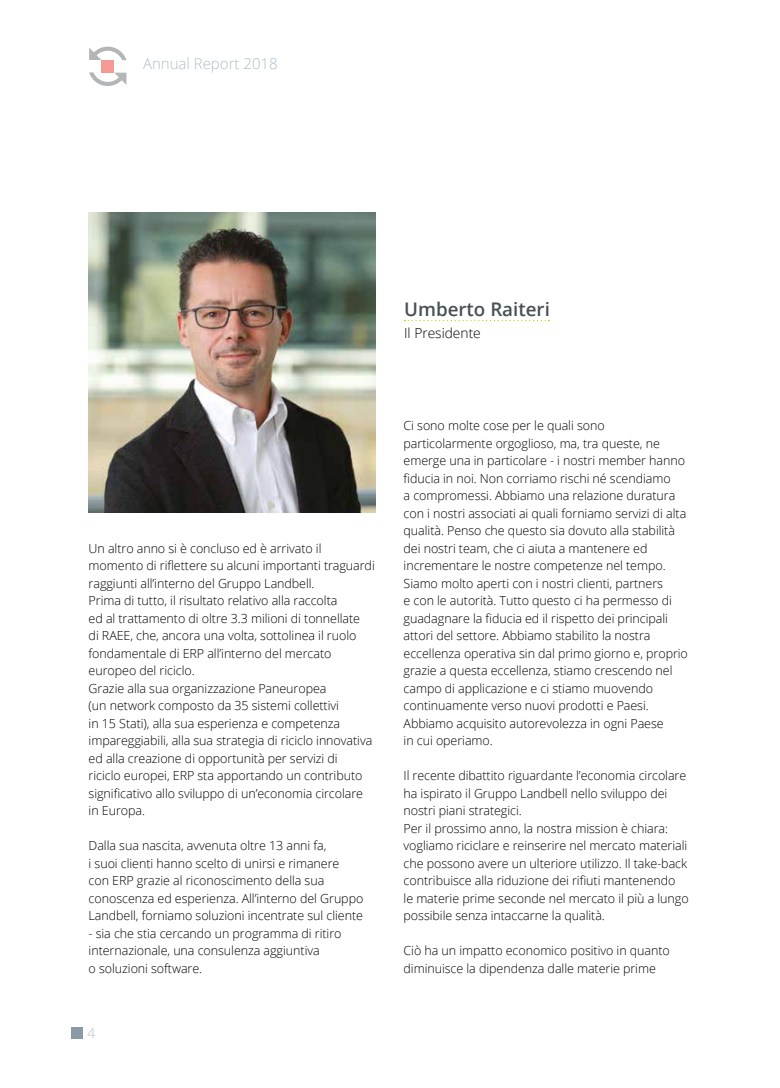
<style>
.page{position:relative;width:780px;height:1088px;background:#fff}
.page>*{position:absolute;margin:0;border:0;box-sizing:border-box;transform-origin:0 0}
.t1{font:600 18.75px "Open Sans";color:#465055}
.t2{font:300 15px "Open Sans";color:#b0bcc5}
.t3{font:300 13.75px "Open Sans";color:#000}
.t4{font:300 13.75px "Open Sans";color:#b0bcc5}
.t5{font:300 12.5px/17.5px "Open Sans";letter-spacing:-.005em;color:#000}
</style>
<div class="page">
<div style="left:71px;top:1028px;width:11px;height:11px;background:#8a9ba7"></div>
<svg style="left:89px;top:72px;width:37px;height:14px"></svg>
<svg style="left:89px;top:47px;width:37px;height:13px"></svg>
<div style="left:102px;top:60px;width:12px;height:12px;background:#f39a95"></div>
<img style="left:89px;top:213px;width:287px;height:300px">
<svg style="left:404px;top:320px;width:145px;height:1px"></svg>
<p class="t2" style="left:143px;top:53px;width:136px">Annual Report 2018</p>
<h1 class="t1" style="left:404px;top:296px;width:147px">Umberto Raiteri</h1>
<p class="t3" style="left:404px;top:323px;width:78px">Il Presidente</p>
<p class="t5" style="left:89px;top:539px;width:288px">Un altro anno si è concluso ed è arrivato il momento di riflettere su alcuni importanti traguardi raggiunti all’interno del Gruppo Landbell.<br>Prima di tutto, il risultato relativo alla raccolta<br>ed al trattamento di oltre 3.3 milioni di tonnellate<br>di RAEE, che, ancora una volta, sottolinea il ruolo fondamentale di ERP all’interno del mercato europeo del riciclo.<br>Grazie alla sua organizzazione Paneuropea<br>(un network composto da 35 sistemi collettivi<br>in 15 Stati), alla sua esperienza e competenza impareggiabili, alla sua strategia di riciclo innovativa ed alla creazione di opportunità per servizi di<br>riciclo europei, ERP sta apportando un contributo significativo allo sviluppo di un’economia circolare in Europa.</p>
<p class="t5" style="left:89px;top:836px;width:276px">Dalla sua nascita, avvenuta oltre 13 anni fa,<br>i suoi clienti hanno scelto di unirsi e rimanere<br>con ERP grazie al riconoscimento della sua conoscenza ed esperienza. All’interno del Gruppo Landbell, forniamo soluzioni incentrate sul cliente</p>
<p class="t5" style="left:89px;top:924px;width:254px">- sia che stia cercando un programma di ritiro internazionale, una consulenza aggiuntiva<br>o soluzioni software.</p>
<p class="t4" style="left:87px;top:1024px;width:9px">4</p>
<p class="t5" style="left:403px;top:416px;width:286px">Ci sono molte cose per le quali sono particolarmente orgoglioso, ma, tra queste, ne emerge una in particolare - i nostri member hanno fiducia in noi. Non corriamo rischi né scendiamo<br>a compromessi. Abbiamo una relazione duratura con i nostri associati ai quali forniamo servizi di alta qualità. Penso che questo sia dovuto alla stabilità dei nostri team, che ci aiuta a mantenere ed incrementare le nostre competenze nel tempo.<br>Siamo molto aperti con i nostri clienti, partners<br>e con le autorità. Tutto questo ci ha permesso di guadagnare la fiducia ed il rispetto dei principali attori del settore. Abbiamo stabilito la nostra eccellenza operativa sin dal primo giorno e, proprio grazie a questa eccellenza, stiamo crescendo nel campo di applicazione e ci stiamo muovendo continuamente verso nuovi prodotti e Paesi.<br>Abbiamo acquisito autorevolezza in ogni Paese<br>in cui operiamo.</p>
<p class="t5" style="left:403px;top:766px;width:286px">Il recente dibattito riguardante l’economia circolare ha ispirato il Gruppo Landbell nello sviluppo dei nostri piani strategici.<br>Per il prossimo anno, la nostra mission è chiara: vogliamo riciclare e reinserire nel mercato materiali che possono avere un ulteriore utilizzo. Il take-back contribuisce alla riduzione dei rifiuti mantenendo<br>le materie prime seconde nel mercato il più a lungo possibile senza intaccarne la qualità.</p>
<p class="t5" style="left:403px;top:941px;width:268px">Ciò ha un impatto economico positivo in quanto diminuisce la dipendenza dalle materie prime</p>
</div>
